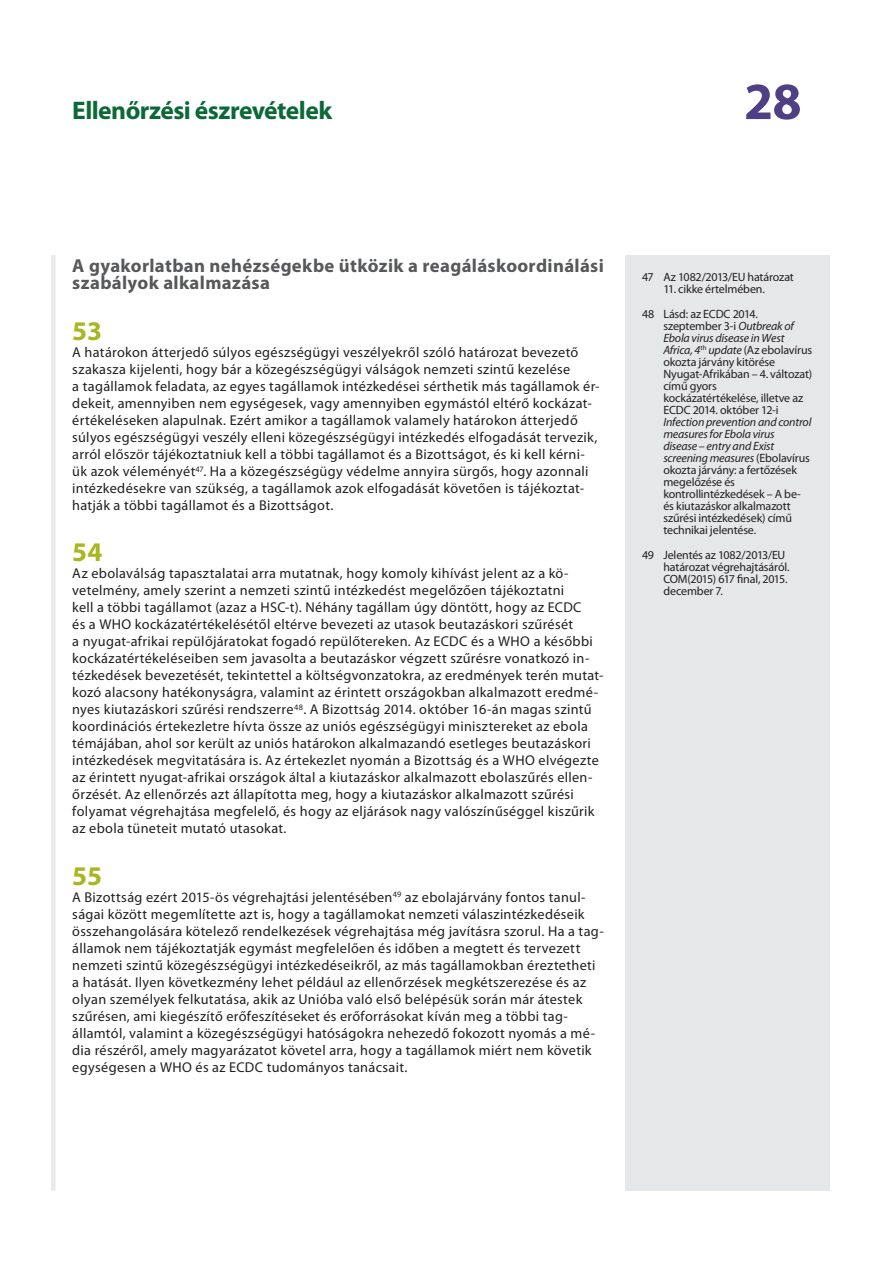
<style>
.page{position:relative;width:893px;height:1263px;background:#fff}
.page>*{position:absolute;margin:0;border:0;box-sizing:border-box;transform-origin:0 0}
.t1{font:700 52.5px "Myriad Pro";color:#4f4085}
.E_05_-_CHAP__1__TEXT{font:700 27px "Myriad Pro";color:#a7b621}
.t2{font:700 25.5px "Myriad Pro";letter-spacing:-.02em;color:#0b6938}
.E_03_-_CHAP__TITRE_A{font:700 18.75px/17px "Myriad Pro";letter-spacing:.02em;color:#57585a}
.E_05_-_CHAP__1__TEXT-2{font:14.25px/17px "Myriad Pro";letter-spacing:.025em;color:#231f20}
.E_08_-_CHAP__FOOTNOT{font:12px/12px "Myriad Pro";letter-spacing:-.015em;color:#231f20}
.s1{font-style:italic}
</style>
<div class="page">
<div style="left:51px;top:255px;width:5px;height:936px;background:#ebebeb"></div>
<div style="left:625px;top:255px;width:204px;height:936px;background:#e6e7e9"></div>
<h3 class="t2" style="left:72px;top:96px;width:261px">Ellenőrzési észrevételek</h3>
<h1 class="t1" style="left:744px;top:72px;width:59px">28</h1>
<p class="E_03_-_CHAP__TITRE_A" style="left:72px;top:258px;width:533px">A gyakorlatban nehézségekbe ütközik a reagáláskoordinálási szabályok alkalmazása</p>
<p class="E_05_-_CHAP__1__TEXT" style="left:72px;top:316px;width:31px">53</p>
<p class="E_05_-_CHAP__1__TEXT-2" style="left:72px;top:344px;width:529px">A határokon átterjedő súlyos egészségügyi veszélyekről szóló határozat bevezető szakasza kijelenti, hogy bár a közegészségügyi válságok nemzeti szintű kezelése<br>a tagállamok feladata, az egyes tagállamok intézkedései sérthetik más tagállamok ér&shy;dekeit, amennyiben nem egységesek, vagy amennyiben egymástól eltérő kockázat&shy;értékeléseken alapulnak. Ezért amikor a tagállamok valamely határokon átterjedő súlyos egészségügyi veszély elleni közegészségügyi intézkedés elfogadását tervezik, arról először tájékoztatniuk kell a többi tagállamot és a Bizottságot, és ki kell kérni&shy;ük azok véleményét<sup>47</sup>. Ha a közegészségügy védelme annyira sürgős, hogy azonnali intézkedésekre van szükség, a tagállamok azok elfogadását követően is tájékoztat&shy;hatják a többi tagállamot és a Bizottságot.</p>
<p class="E_05_-_CHAP__1__TEXT" style="left:72px;top:537px;width:32px">54</p>
<p class="E_05_-_CHAP__1__TEXT-2" style="left:72px;top:565px;width:533px">Az ebolaválság tapasztalatai arra mutatnak, hogy komoly kihívást jelent az a kö&shy;vetelmény, amely szerint a nemzeti szintű intézkedést megelőzően tájékoztatni<br>kell a többi tagállamot (azaz a HSC-t). Néhány tagállam úgy döntött, hogy az ECDC<br>és a WHO kockázatértékelésétől eltérve bevezeti az utasok beutazáskori szűrését<br>a nyugat-afrikai repülőjáratokat fogadó repülőtereken. Az ECDC és a WHO a későbbi kockázatértékeléseiben sem javasolta a beutazáskor végzett szűrésre vonatkozó in&shy;tézkedések bevezetését, tekintettel a költségvonzatokra, az eredmények terén mutat&shy;kozó alacsony hatékonyságra, valamint az érintett országokban alkalmazott eredmé&shy;nyes kiutazáskori szűrési rendszerre<sup>48</sup>. A Bizottság 2014. október 16-án magas szintű koordinációs értekezletre hívta össze az uniós egészségügyi minisztereket az ebola témájában, ahol sor került az uniós határokon alkalmazandó esetleges beutazáskori intézkedések megvitatására is. Az értekezlet nyomán a Bizottság és a WHO elvégezte az érintett nyugat-afrikai országok által a kiutazáskor alkalmazott ebolaszűrés ellen&shy;őrzését. Az ellenőrzés azt állapította meg, hogy a kiutazáskor alkalmazott szűrési folyamat végrehajtása megfelelő, és hogy az eljárások nagy valószínűséggel kiszűrik az ebola tüneteit mutató utasokat.</p>
<p class="E_05_-_CHAP__1__TEXT" style="left:72px;top:860px;width:31px">55</p>
<p class="E_05_-_CHAP__1__TEXT-2" style="left:72px;top:888px;width:533px">A Bizottság ezért 2015-ös végrehajtási jelentésében<sup>49</sup> az ebolajárvány fontos tanul&shy;ságai között megemlítette azt is, hogy a tagállamokat nemzeti válaszintézkedéseik összehangolására kötelező rendelkezések végrehajtása még javításra szorul. Ha a tag&shy;államok nem tájékoztatják egymást megfelelően és időben a megtett és tervezett nemzeti szintű közegészségügyi intézkedéseikről, az más tagállamokban éreztetheti a hatását. Ilyen következmény lehet például az ellenőrzések megkétszerezése és az olyan személyek felkutatása, akik az Unióba való első belépésük során már átestek szűrésen, ami kiegészítő erőfeszítéseket és erőforrásokat kíván meg a többi tag&shy;államtól, valamint a közegészségügyi hatóságokra nehezedő fokozott nyomás a mé&shy;dia részéről, amely magyarázatot követel arra, hogy a tagállamok miért nem követik egységesen a WHO és az ECDC tudományos tanácsait.</p>
<p class="E_08_-_CHAP__FOOTNOT" style="left:642px;top:271px;width:153px">47 Az 1082/2013/EU határozat</p>
<p class="E_08_-_CHAP__FOOTNOT" style="left:663px;top:283px;width:103px">11. cikke értelmében.</p>
<p class="E_08_-_CHAP__FOOTNOT" style="left:663px;top:308px;width:150px;text-indent:-21px">48 Lásd: az ECDC 2014. szeptember 3-i <span class="s1">Outbreak of<br>Ebola virus disease in West<br>Africa, 4</span><sup>th</sup> <span class="s1">update</span> (Az ebolavírus okozta járvány kitörése<br>Nyugat-Afrikában – 4. változat) című gyors kockázatértékelése, illetve az<br>ECDC 2014. október 12-i<br><span class="s1">Infection prevention and control measures for Ebola virus<br>disease – entry and Exist screening measures</span> (Ebolavírus okozta járvány: a fertőzések megelőzése és kontrollintézkedések – A be&shy;és kiutazáskor alkalmazott szűrési intézkedések) című technikai jelentése.</p>
<p class="E_08_-_CHAP__FOOTNOT" style="left:663px;top:549px;width:128px;text-indent:-21px">49 Jelentés az 1082/2013/EU határozat végrehajtásáról.<br>COM(2015) 617 final, 2015. december 7.</p>
</div>
